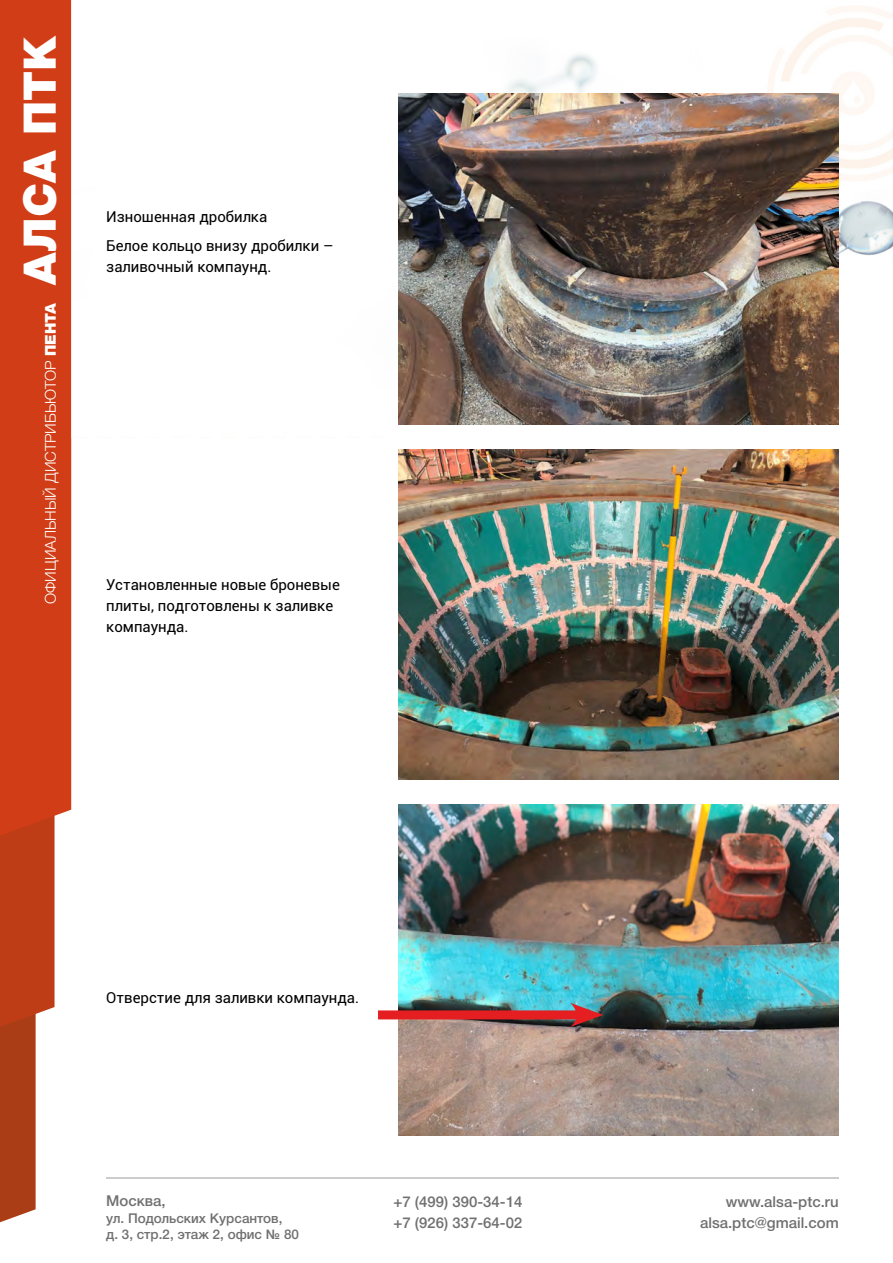
<style>
.page{position:relative;width:893px;height:1263px;background:#fff}
.page>*{position:absolute;margin:0;border:0;box-sizing:border-box;transform-origin:0 0}
.t1{font:900 45px "Helvetica Neue Cyr";color:#fff}
.t2{font:15px/21px "Roboto";color:#000}
.t3{font:500 15px/21px "Helvetica Neue Cyr";color:#717070}
.t4{font:300 15px "Helvetica Neue Cyr";color:#fff}
.t5{font:500 13.5px/16.5px "Helvetica Neue Cyr";color:#717070}
.s1{font-weight:900}
</style>
<div class="page">
<div style="left:0;top:1027px;width:36px;height:195px;background:#aa3d16"></div>
<svg style="left:0;top:835px;width:55px;height:192px;background:#c0441e"></svg>
<div style="left:0;top:0;width:71px;height:835px;background:#d13d16"></div>
<hr style="left:106px;top:1177px;width:733px;height:2px;background:#cdcccc">
<img style="left:71px;top:0;width:822px;height:437px">
<img style="left:398px;top:94px;width:441px;height:330px">
<img style="left:398px;top:449px;width:441px;height:331px">
<img style="left:398px;top:805px;width:441px;height:330px">
<div style="left:378px;top:1010px;width:206px;height:9px;background:#e51f21"></div>
<svg style="left:570px;top:1003px;width:33px;height:24px"></svg>
<h1 class="t1" style="left:15px;top:285px;width:250px;rotate:-90deg">АЛСА ПТК</h1>
<p class="t4" style="left:42px;top:604px;width:303px;rotate:-90deg">ОФИЦИАЛЬНЫЙ ДИСТРИБЬЮТОР <span class="s1">ПЕНТА</span></p>
<p class="t2" style="left:106px;top:201px;width:229px;line-height:29.5px">Изношенная дробилка<br>Белое кольцо внизу дробилки –</p>
<p class="t2" style="left:106px;top:256px;width:167px">заливочный компаунд.</p>
<p class="t2" style="left:106px;top:573px;width:235px">Установленные новые броневые плиты, подготовлены к заливке компаунда.</p>
<p class="t2" style="left:106px;top:986px;width:254px">Отверстие для заливки компаунда.</p>
<p class="t3" style="left:106px;top:1190px;width:61px">Москва,</p>
<p class="t5" style="left:106px;top:1210px;width:194px">ул. Подольских Курсантов,<br>д. 3, стр.2, этаж 2, офис № 80</p>
<p class="t3" style="left:393px;top:1191px;width:131px">+7 (499) 390-34-14 +7 (926) 337-64-02</p>
<p class="t3" style="left:700px;top:1191px;width:140px;text-align:right">www.alsa-ptc.ru alsa.ptc@gmail.com</p>
</div>
